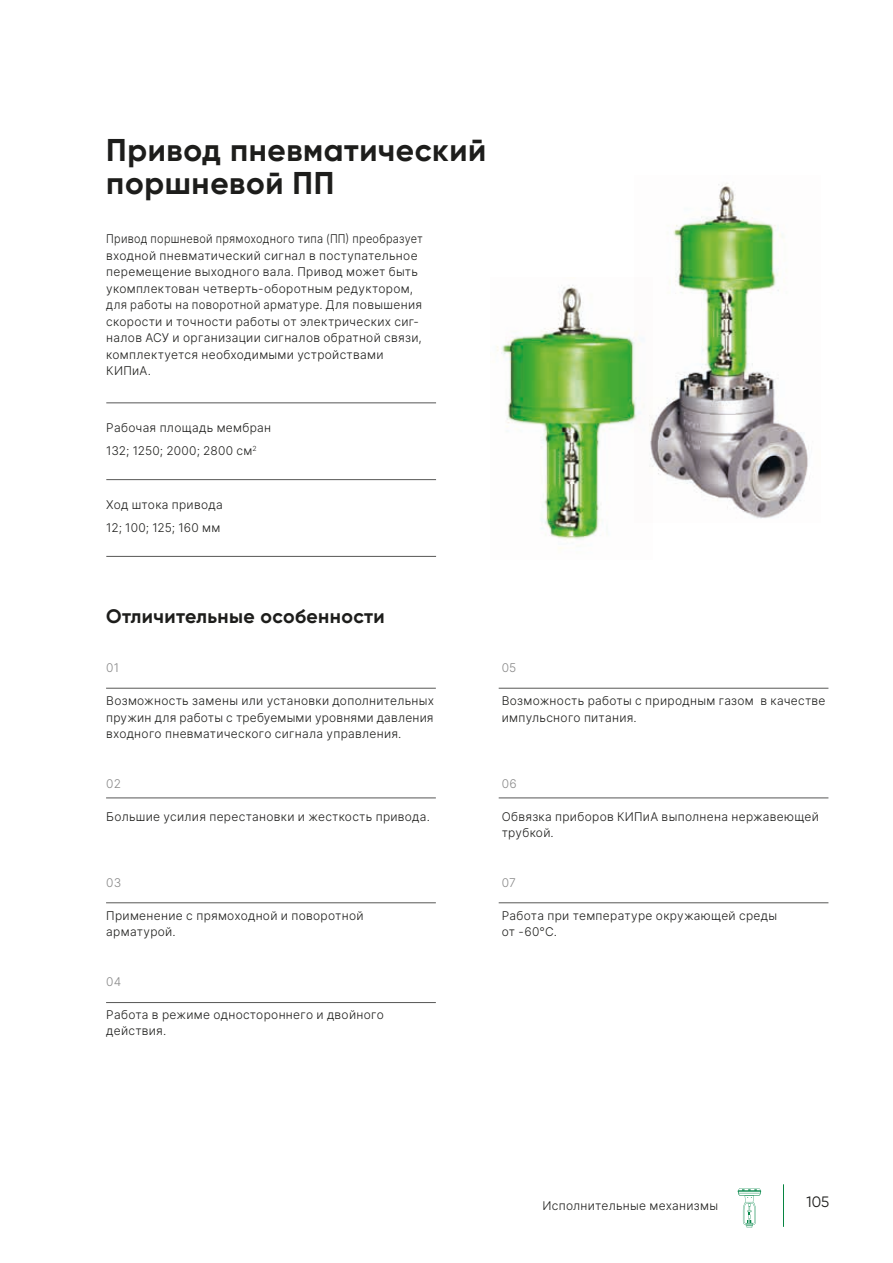
<style>
.page{position:relative;width:893px;height:1263px;background:#fff}
.page>*{position:absolute;margin:0;border:0;box-sizing:border-box;transform-origin:0 0}
.t1{font:700 31.5px/33px "Gilroy";letter-spacing:.02em;color:#1d1d1b}
.t2{font:700 19.5px "Gilroy";letter-spacing:.02em;color:#1d1d1b}
.t3{font:15px "Gilroy";color:#1d1d1b}
.t4{font:12px/16.5px "Inter Light BETA";letter-spacing:.025em;color:#1d1d1b}
.t5{font:12px/16.5px "Inter Light BETA";letter-spacing:.025em;color:#1d1d1b;scale:.91 1}
.t6{font:12px "Inter Light BETA";letter-spacing:.01em;color:#878787}
</style>
<div class="page">
<hr style="left:783px;top:1184px;width:1px;height:43px;background:#068441">
<svg style="left:738px;top:1188px;width:23px;height:39px"></svg>
<img style="left:652px;top:183px;width:156px;height:336px">
<hr style="left:106px;top:402px;width:330px;height:1px;background:#575756">
<hr style="left:106px;top:479px;width:330px;height:1px;background:#575756">
<hr style="left:106px;top:556px;width:330px;height:1px;background:#575756">
<hr style="left:106px;top:688px;width:330px;height:1px;background:#575756">
<hr style="left:106px;top:797px;width:330px;height:1px;background:#575756">
<hr style="left:106px;top:902px;width:330px;height:1px;background:#575756">
<hr style="left:106px;top:1002px;width:330px;height:1px;background:#575756">
<hr style="left:499px;top:688px;width:329px;height:1px;background:#575756">
<hr style="left:499px;top:797px;width:329px;height:1px;background:#575756">
<hr style="left:499px;top:902px;width:329px;height:1px;background:#575756">
<img style="left:496px;top:285px;width:156px;height:264px">
<h1 class="t1" style="left:106px;top:133px;width:381px">Привод пневматический поршневой ПП</h1>
<p class="t5" style="left:106px;top:230px;width:349px">Привод поршневой прямоходного типа (ПП) преобразует входной пневматический сигнал в поступательное перемещение выходного вала. Привод может быть укомплектован четверть-оборотным редуктором, для работы на поворотной арматуре. Для повышения скорости и точности работы от электрических сиг&shy;налов АСУ и организации сигналов обратной связи, комплектуется необходимыми устройствами КИПиА.</p>
<p class="t4" style="left:106px;top:417px;width:166px;line-height:22.5px">Рабочая площадь мембран<br>132; 1250; 2000; 2800 см<sup>2</sup></p>
<p class="t4" style="left:106px;top:493px;width:118px;line-height:22.5px">Ход штока привода<br>12; 100; 125; 160 мм</p>
<h2 class="t2" style="left:106px;top:604px;width:280px">Отличительные особенности</h2>
<p class="t6" style="left:106px;top:659px;width:14px">01</p>
<p class="t4" style="left:106px;top:692px;width:329px;text-align:justify">Возможность замены или установки дополнительных пружин для работы с требуемыми уровнями давления входного пневматического сигнала управления.</p>
<p class="t6" style="left:106px;top:775px;width:16px">02</p>
<p class="t4" style="left:106px;top:808px;width:325px">Большие усилия перестановки и жесткость привода.</p>
<p class="t6" style="left:106px;top:874px;width:16px">03</p>
<p class="t4" style="left:106px;top:907px;width:259px">Применение с прямоходной и поворотной арматурой.</p>
<p class="t6" style="left:106px;top:973px;width:17px">04</p>
<p class="t4" style="left:106px;top:1006px;width:279px">Работа в режиме одностороннего и двойного действия.</p>
<p class="t6" style="left:502px;top:659px;width:16px">05</p>
<p class="t4" style="left:502px;top:692px;width:325px">Возможность работы с природным газом в качестве импульсного питания.</p>
<p class="t6" style="left:502px;top:775px;width:17px">06</p>
<p class="t4" style="left:502px;top:808px;width:319px">Обвязка приборов КИПиА выполнена нержавеющей трубкой.</p>
<p class="t6" style="left:502px;top:874px;width:16px">07</p>
<p class="t4" style="left:502px;top:907px;width:277px">Работа при температуре окружающей среды от -60°С.</p>
<p class="t4" style="left:542px;top:1197px;width:177px">Исполнительные механизмы</p>
<p class="t3" style="left:807px;top:1193px;width:24px">105</p>
</div>
